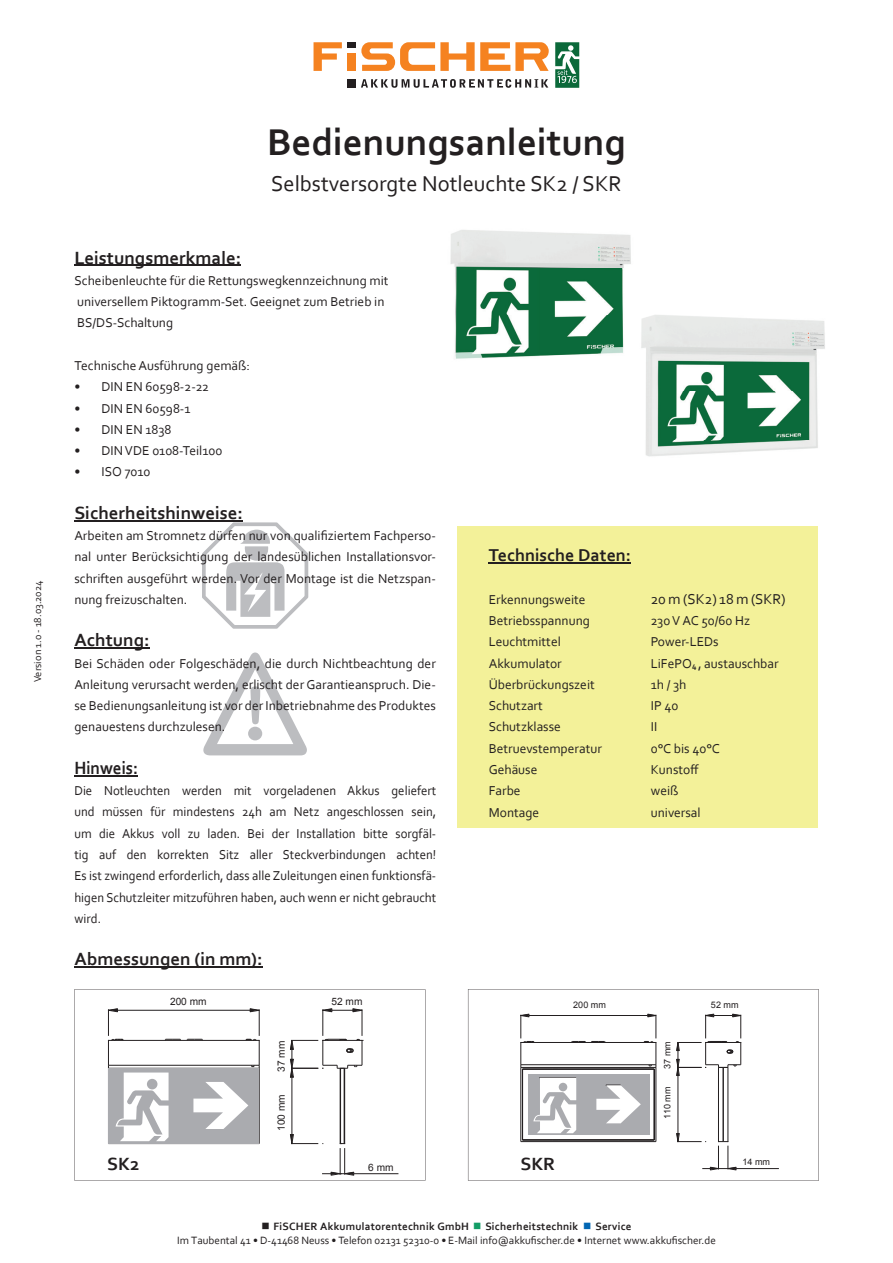
<style>
.page{position:relative;width:893px;height:1263px;background:#fff}
.page>*{position:absolute;margin:0;border:0;box-sizing:border-box;transform-origin:0 0}
.t1{font:700 39px "Corbel";color:#231f20}
.t2{font:22.5px "Corbel";color:#231f20}
.t3{font:700 18.6px "Corbel";color:#231f20}
.t4{font:700 18.6px "Corbel";color:#231f20;scale:.92 1}
.t5{font:700 18px "Corbel";color:#231f20}
.t6{font:15px "Corbel";color:#231f20}
.t7{font:13.5px/21.3px "Corbel";color:#231f20;text-align:justify}
.t8{font:13.5px/21.3px "Corbel";color:#231f20;text-align:justify;scale:.95 1}
.t9{font:11.1px/14.2px "Corbel";color:#231f20;text-align:center}
.t10{font:10.5px "Corbel";color:#231f20}
.t11{font:10.2px "Arial";color:#231f20}
.t12{font:9px "Arial";color:#231f20}
.s1{font-weight:700}
.s2{color:#139d66}
.s3{color:#0166b3}
</style>
<div class="page">
<div style="left:347px;top:42px;width:9px;height:6px;background:#231f20"></div>
<svg style="left:314px;top:42px;width:28px;height:29px"></svg>
<div style="left:347px;top:53px;width:9px;height:18px;background:#f58220"></div>
<svg style="left:361px;top:42px;width:188px;height:29px"></svg>
<div style="left:347px;top:79px;width:9px;height:9px;background:#231f20"></div>
<svg style="left:361px;top:79px;width:187px;height:9px"></svg>
<svg style="left:555px;top:42px;width:24px;height:46px"></svg>
<img style="left:641px;top:315px;width:184px;height:142px">
<hr style="left:74px;top:265px;width:167px;height:1px;background:#231f20">
<img style="left:450px;top:230px;width:181px;height:129px">
<div style="left:457px;top:526px;width:360px;height:301px;background:#f3f199"></div>
<hr style="left:489px;top:562px;width:142px;height:1px;background:#231f20">
<svg style="left:202px;top:522px;width:106px;height:107px"></svg>
<svg style="left:203px;top:652px;width:104px;height:103px"></svg>
<div style="left:248px;top:727px;width:14px;height:13px;background:#bcbdc0;border-radius:7px"></div>
<hr style="left:74px;top:520px;width:169px;height:1px;background:#231f20">
<hr style="left:74px;top:647px;width:76px;height:2px;background:#231f20">
<hr style="left:74px;top:775px;width:64px;height:1px;background:#231f20">
<svg style="left:74px;top:989px;width:351px;height:191px"></svg>
<hr style="left:75px;top:966px;width:188px;height:1px;background:#231f20">
<svg style="left:468px;top:989px;width:351px;height:191px"></svg>
<p class="t10" style="left:31px;top:682px;width:103px;rotate:-90deg">Version 1.0 - 18.03.2024</p>
<h1 class="t1" style="left:267px;top:118px;width:360px">Bedienungsanleitung</h1>
<h2 class="t2" style="left:271px;top:170px;width:352px">Selbstversorgte Notleuchte SK2 / SKR</h2>
<h3 class="t3" style="left:74px;top:246px;width:168px">Leistungsmerkmale:</h3>
<p class="t7" style="left:74px;top:269px;width:316px;text-align:left">Scheibenleuchte für die Rettungswegkennzeichnung mit universellem Piktogramm-Set. Geeignet zum Betrieb in<br>BS/DS-Schaltung</p>
<p class="t7" style="left:74px;top:354px;width:177px">Technische Ausführung gemäß:</p>
<p class="t7" style="left:74px;top:376px;width:136px">• DIN EN 60598-2-22</p>
<p class="t7" style="left:74px;top:397px;width:118px">• DIN EN 60598-1</p>
<p class="t7" style="left:74px;top:418px;width:99px">• DIN EN 1838</p>
<p class="t7" style="left:74px;top:440px;width:149px">• DIN VDE 0108-Teil100</p>
<p class="t7" style="left:74px;top:461px;width:78px">• ISO 7010</p>
<h3 class="t3" style="left:74px;top:501px;width:170px">Sicherheitshinweise:</h3>
<p class="t7" style="left:74px;top:525px;width:363px">Arbeiten am Stromnetz dürfen nur von qualifiziertem Fachperso&shy;nal unter Berücksichtigung der landesüblichen Installationsvor&shy;schriften ausgeführt werden. Vor der Montage ist die Netzspan&shy;nung freizuschalten.</p>
<h3 class="t3" style="left:74px;top:629px;width:77px">Achtung:</h3>
<p class="t7" style="left:74px;top:652px;width:363px">Bei Schäden oder Folgeschäden, die durch Nichtbeachtung der Anleitung verursacht werden, erlischt der Garantieanspruch. Die&shy;se Bedienungsanleitung ist vor der Inbetriebnahme des Produktes genauestens durchzulesen.</p>
<h3 class="t4" style="left:74px;top:756px;width:71px">Hinweis:</h3>
<p class="t8" style="left:74px;top:780px;width:382px">Die Notleuchten werden mit vorgeladenen Akkus geliefert und müssen für mindestens 24h am Netz angeschlossen sein, um die Akkus voll zu laden. Bei der Installation bitte sorgfäl&shy;tig auf den korrekten Sitz aller Steckverbindungen achten!<br>Es ist zwingend erforderlich, dass alle Zuleitungen einen funktionsfä&shy;higen Schutzleiter mitzuführen haben, auch wenn er nicht gebraucht wird.</p>
<h3 class="t3" style="left:75px;top:947px;width:190px">Abmessungen (in mm):</h3>
<p class="t11" style="left:170px;top:994px;width:38px">200 mm</p>
<p class="t11" style="left:332px;top:994px;width:32px">52 mm</p>
<p class="t11" style="left:275px;top:1072px;width:32px;rotate:-90deg">37 mm</p>
<p class="t11" style="left:275px;top:1131px;width:38px;rotate:-90deg">100 mm</p>
<h3 class="t5" style="left:489px;top:544px;width:144px">Technische Daten:</h3>
<p class="t7" style="left:489px;top:588px;width:98px">Erkennungsweite</p>
<p class="t6" style="left:651px;top:589px;width:137px">20 m (SK2) 18 m (SKR)</p>
<p class="t7" style="left:489px;top:610px;width:103px">Betriebsspannung</p>
<p class="t7" style="left:651px;top:610px;width:101px">230 V AC 50/60 Hz</p>
<p class="t7" style="left:489px;top:631px;width:74px">Leuchtmittel</p>
<p class="t7" style="left:651px;top:631px;width:69px">Power-LEDs</p>
<p class="t7" style="left:489px;top:652px;width:75px">Akkumulator</p>
<p class="t7" style="left:651px;top:652px;width:129px">LiFePO₄, austauschbar</p>
<p class="t7" style="left:489px;top:673px;width:108px">Überbrückungszeit</p>
<p class="t7" style="left:651px;top:673px;width:37px">1h / 3h</p>
<p class="t7" style="left:489px;top:695px;width:56px">Schutzart</p>
<p class="t7" style="left:651px;top:695px;width:29px">IP 40</p>
<p class="t7" style="left:489px;top:716px;width:74px">Schutzklasse</p>
<p class="t7" style="left:651px;top:716px;width:8px">II</p>
<p class="t7" style="left:489px;top:737px;width:115px">Betruevstemperatur</p>
<p class="t7" style="left:651px;top:737px;width:70px">0°C bis 40°C</p>
<p class="t7" style="left:489px;top:758px;width:50px">Gehäuse</p>
<p class="t7" style="left:651px;top:758px;width:50px">Kunstoff</p>
<p class="t7" style="left:489px;top:780px;width:33px">Farbe</p>
<p class="t7" style="left:651px;top:780px;width:29px">weiß</p>
<p class="t7" style="left:489px;top:801px;width:52px">Montage</p>
<p class="t7" style="left:651px;top:801px;width:51px">universal</p>
<p class="t12" style="left:573px;top:999px;width:34px">200 mm</p>
<p class="t12" style="left:661px;top:1069px;width:29px;rotate:-90deg">37 mm</p>
<p class="t12" style="left:661px;top:1119px;width:34px;rotate:-90deg">110 mm</p>
<p class="t12" style="left:711px;top:999px;width:29px">52 mm</p>
<h3 class="t3" style="left:107px;top:1152px;width:34px">SK2</h3>
<h3 class="t3" style="left:520px;top:1152px;width:36px">SKR</h3>
<p class="t11" style="left:368px;top:1160px;width:27px">6 mm</p>
<p class="t9" style="left:177px;top:1218px;width:540px">■ <span class="s1">FiSCHER Akkumulatorentechnik GmbH</span> <span class="s2">■</span> <span class="s1">Sicherheitstechnik</span> <span class="s3">■</span> <span class="s1">Service<br></span>Im Taubental 41 • D-41468 Neuss • Telefon 02131 52310-0 • E-Mail info@akkufischer.de • Internet www.akkufischer.de</p>
<p class="t12" style="left:742px;top:1156px;width:29px">14 mm</p>
</div>
